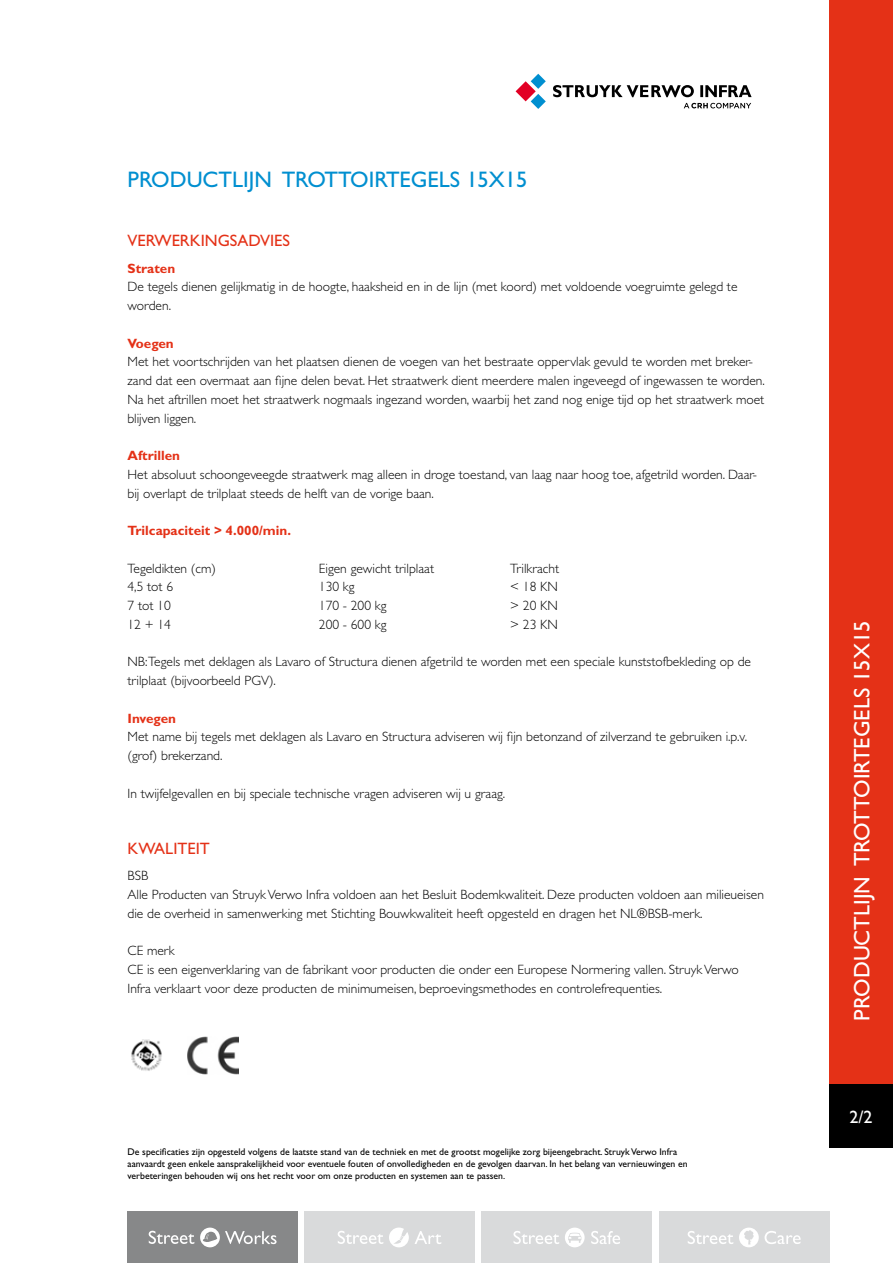
<style>
.page{position:relative;width:893px;height:1263px;background:#fff}
.page>*{position:absolute;margin:0;border:0;box-sizing:border-box;transform-origin:0 0}
.t1{font:22.5px "Gill Sans";color:#008fd0}
.t2{font:22.5px "Gill Sans";color:#fff}
.t3{font:18px "Gill Sans";color:#fff}
.t4{font:16.5px "Gill Sans";color:#e43117}
.t5{font:300 13.5px/18.8px "Gill Sans";color:#000}
.t6{font:700 13.5px "Gill Sans";color:#e43117}
.t7{font:9.75px/11.7px "Gill Sans";color:#000}
</style>
<div class="page">
<img style="left:131px;top:1039px;width:31px;height:32px">
<img style="left:187px;top:1036px;width:52px;height:39px">
<div style="left:659px;top:1212px;width:170px;height:51px;background:#d9dadb"></div>
<svg style="left:739px;top:1227px;width:62px;height:20px"></svg>
<svg style="left:688px;top:1231px;width:45px;height:13px"></svg>
<div style="left:482px;top:1212px;width:170px;height:51px;background:#d9dadb"></div>
<svg style="left:565px;top:1227px;width:20px;height:20px"></svg>
<svg style="left:591px;top:1231px;width:29px;height:13px"></svg>
<svg style="left:513px;top:1231px;width:46px;height:13px"></svg>
<div style="left:304px;top:1212px;width:171px;height:51px;background:#d9dadb"></div>
<svg style="left:415px;top:1231px;width:26px;height:13px"></svg>
<svg style="left:389px;top:1227px;width:20px;height:20px"></svg>
<svg style="left:338px;top:1231px;width:45px;height:13px"></svg>
<div style="left:128px;top:1212px;width:170px;height:51px;background:#878889"></div>
<svg style="left:200px;top:1227px;width:77px;height:20px"></svg>
<svg style="left:149px;top:1231px;width:45px;height:13px"></svg>
<div style="left:829px;top:0;width:64px;height:1084px;background:#e43117"></div>
<svg style="left:516px;top:74px;width:30px;height:35px"></svg>
<svg style="left:553px;top:85px;width:199px;height:12px"></svg>
<svg style="left:684px;top:103px;width:67px;height:5px"></svg>
<div style="left:829px;top:1084px;width:64px;height:64px;background:#000"></div>
<h1 class="t1" style="left:128px;top:166px;width:401px">Productlijn Trottoirtegels 15x15</h1>
<p class="t4" style="left:128px;top:231px;width:164px">Verwerkingsadvies</p>
<p class="t6" style="left:128px;top:260px;width:49px">Straten</p>
<p class="t5" style="left:128px;top:277px;width:611px">De tegels dienen gelijkmatig in de hoogte, haaksheid en in de lijn (met koord) met voldoende voegruimte gelegd te worden.</p>
<p class="t6" style="left:128px;top:335px;width:48px">Voegen</p>
<p class="t5" style="left:128px;top:352px;width:639px">Met het voortschrijden van het plaatsen dienen de voegen van het bestraate oppervlak gevuld te worden met breker&shy;zand dat een overmaat aan fijne delen bevat. Het straatwerk dient meerdere malen ingeveegd of ingewassen te worden.<br>N a het aftrillen moet het straatwerk nogmaals ingezand worden, waarbij het zand nog enige tijd op het straatwerk moet blijven liggen.</p>
<p class="t6" style="left:128px;top:447px;width:54px">Aftrillen</p>
<p class="t5" style="left:128px;top:465px;width:631px">Het absoluut schoongeveegde straatwerk mag alleen in droge toestand, van laag naar hoog toe, afgetrild worden. Daar&shy;bij overlapt de trilplaat steeds de helft van de vorige baan.</p>
<p class="t6" style="left:128px;top:522px;width:165px">Trilcapaciteit &gt; 4.000/min.</p>
<p class="t5" style="left:128px;top:559px;width:90px">Tegeldikten (cm)</p>
<p class="t5" style="left:319px;top:559px;width:117px">Eigen gewicht trilplaat</p>
<p class="t5" style="left:468px;top:559px;width:27px">T</p>
<p class="t5" style="left:517px;top:559px;width:44px">rilkracht</p>
<p class="t5" style="left:128px;top:577px;width:47px">4,5 tot 6</p>
<p class="t5" style="left:319px;top:577px;width:37px">130 kg</p>
<p class="t5" style="left:510px;top:577px;width:47px">&lt; 18 KN</p>
<p class="t5" style="left:128px;top:596px;width:45px">7 tot 10</p>
<p class="t5" style="left:319px;top:596px;width:69px">170 - 200 kg</p>
<p class="t5" style="left:510px;top:596px;width:47px">&gt; 20 KN</p>
<p class="t5" style="left:128px;top:615px;width:45px">12 + 14</p>
<p class="t5" style="left:319px;top:615px;width:69px">200 - 600 kg</p>
<p class="t5" style="left:510px;top:615px;width:47px">&gt; 23 KN</p>
<p class="t5" style="left:128px;top:652px;width:625px">N B:Tegels met deklagen als Lavaro of Structura dienen afgetrild te worden met een speciale kunststofbekleding op de trilplaat (bijvoorbeeld PGV).</p>
<p class="t6" style="left:128px;top:710px;width:50px">Invegen</p>
<p class="t5" style="left:128px;top:727px;width:621px">Met name bij tegels met deklagen als Lavaro en Structura adviseren wij fijn betonzand of zilverzand te gebruiken i.p.v. (grof) brekerzand.</p>
<p class="t5" style="left:128px;top:784px;width:379px">In twijfelgevallen en bij speciale technische vragen adviseren wij u graag.</p>
<p class="t4" style="left:128px;top:839px;width:79px">Kwaliteit</p>
<p class="t5" style="left:128px;top:867px;width:638px">BSB<br>Alle Producten van Struyk Verwo Infra voldoen aan het Besluit Bodemkwaliteit. Deze producten voldoen aan milieueisen die de overheid in samenwerking met Stichting Bouwkwaliteit heeft opgesteld en dragen het N L®BSB-merk.</p>
<p class="t5" style="left:128px;top:942px;width:613px">CE merk<br>CE is een eigenverklaring van de fabrikant voor producten die onder een Europese N ormering vallen. Struyk Verwo<br>Infra verklaart voor deze producten de minimumeisen, beproevingsmethodes en controlefrequenties.</p>
<p class="t7" style="left:128px;top:1146px;width:562px">De specificaties zijn opgesteld volgens de laatste stand van de techniek en met de grootst mogelijke zorg bijeengebracht. Struyk Verwo Infra aanvaardt geen enkele aansprakelijkheid voor eventuele fouten of onvolledigheden en de gevolgen daarvan. In het belang van vernieuwingen en verbeteringen behouden wij ons het recht voor om onze producten en systemen aan te passen.</p>
<h1 class="t2" style="left:849px;top:1020px;width:401px;rotate:-90deg">Productlijn Trottoirtegels 15x15</h1>
<h2 class="t3" style="left:858px;top:1106px;width:16px">/2</h2>
</div>
